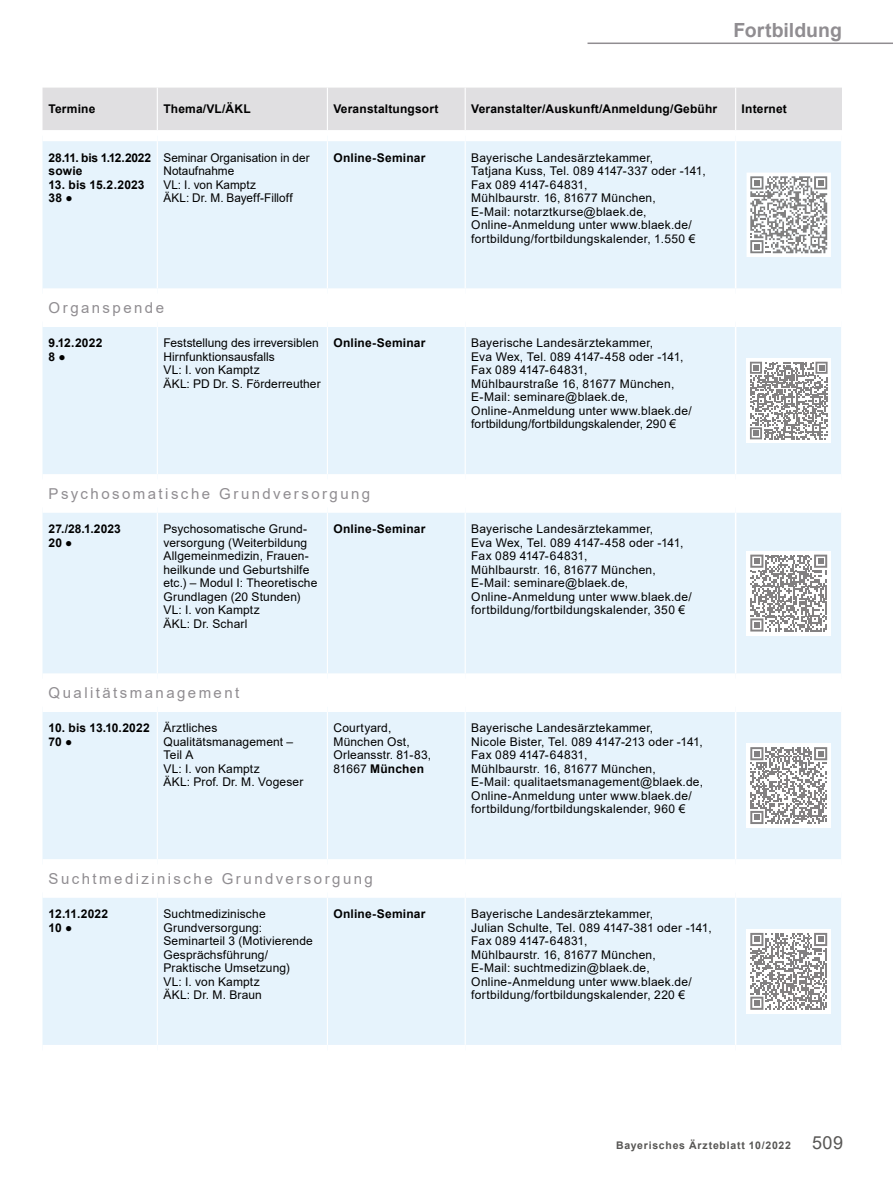
<style>
.page{position:relative;width:893px;height:1191px;background:#fff}
.page>*{position:absolute;margin:0;border:0;box-sizing:border-box;transform-origin:0 0}
.t1{font:700 19.5px "Arial";color:#908d91}
.t2{font:15px "Arial";letter-spacing:.165em;color:#908d91}
.t3{font:12px/13.5px "Arial";letter-spacing:.02em;color:#000}
.t4{font:700 12px/13.5px "Arial";letter-spacing:.015em;color:#000}
.t5{font:12px/13.5px "Arial";color:#000}
.t6{font:700 12px/13.5px "Arial";letter-spacing:-.01em;color:#000}
.t7{font:700 12px/13.5px "Arial";letter-spacing:-.005em;color:#000}
.t8{font:700 10.5px "Arial";letter-spacing:.075em;color:#575654}
.s1{font-weight:700}
.s2{font-weight:400;font-size:18px}
</style>
<div class="page">
<hr style="left:587px;top:43px;width:306px;height:1px;background:#908d91">
<div style="left:43px;top:88px;width:799px;height:42px;background:#e0dfe1"></div>
<hr style="left:157px;top:88px;width:1px;height:42px;background:#fff">
<hr style="left:327px;top:88px;width:1px;height:42px;background:#fff">
<hr style="left:465px;top:88px;width:1px;height:42px;background:#fff">
<hr style="left:735px;top:88px;width:1px;height:42px;background:#fff">
<div style="left:43px;top:141px;width:798px;height:904px;background:#e6f3fc"></div>
<svg style="left:43px;top:299px;width:798px;height:588px;background:#e9f4fc"></svg>
<hr style="left:157px;top:141px;width:1px;height:147px;background:#fff">
<hr style="left:327px;top:141px;width:1px;height:147px;background:#fff">
<hr style="left:465px;top:141px;width:1px;height:147px;background:#fff">
<hr style="left:157px;top:327px;width:1px;height:147px;background:#fff">
<hr style="left:327px;top:327px;width:1px;height:147px;background:#fff">
<hr style="left:465px;top:327px;width:1px;height:147px;background:#fff">
<hr style="left:157px;top:513px;width:1px;height:160px;background:#fff">
<hr style="left:327px;top:513px;width:1px;height:160px;background:#fff">
<hr style="left:465px;top:513px;width:1px;height:160px;background:#fff">
<hr style="left:157px;top:712px;width:1px;height:147px;background:#fff">
<hr style="left:327px;top:712px;width:1px;height:147px;background:#fff">
<hr style="left:465px;top:712px;width:1px;height:147px;background:#fff">
<hr style="left:157px;top:897px;width:1px;height:148px;background:#fff">
<hr style="left:327px;top:897px;width:1px;height:148px;background:#fff">
<hr style="left:465px;top:897px;width:1px;height:148px;background:#fff">
<hr style="left:735px;top:141px;width:1px;height:147px;background:#fff">
<hr style="left:735px;top:327px;width:1px;height:147px;background:#fff">
<hr style="left:735px;top:513px;width:1px;height:160px;background:#fff">
<hr style="left:735px;top:712px;width:1px;height:147px;background:#fff">
<hr style="left:735px;top:897px;width:1px;height:148px;background:#fff">
<div style="left:43px;top:288px;width:114px;height:11px;background:#fff"></div>
<div style="left:157px;top:288px;width:170px;height:11px;background:#fff"></div>
<div style="left:327px;top:288px;width:138px;height:11px;background:#fff"></div>
<div style="left:465px;top:288px;width:271px;height:11px;background:#fff"></div>
<div style="left:736px;top:288px;width:105px;height:11px;background:#fff"></div>
<div style="left:43px;top:316px;width:114px;height:11px;background:#fff"></div>
<div style="left:157px;top:316px;width:170px;height:11px;background:#fff"></div>
<div style="left:327px;top:316px;width:138px;height:11px;background:#fff"></div>
<div style="left:465px;top:316px;width:271px;height:11px;background:#fff"></div>
<div style="left:736px;top:316px;width:105px;height:11px;background:#fff"></div>
<div style="left:43px;top:474px;width:114px;height:11px;background:#fff"></div>
<div style="left:157px;top:474px;width:170px;height:11px;background:#fff"></div>
<div style="left:327px;top:474px;width:138px;height:11px;background:#fff"></div>
<div style="left:465px;top:474px;width:271px;height:11px;background:#fff"></div>
<div style="left:736px;top:474px;width:105px;height:11px;background:#fff"></div>
<div style="left:43px;top:502px;width:114px;height:11px;background:#fff"></div>
<div style="left:157px;top:502px;width:170px;height:11px;background:#fff"></div>
<div style="left:327px;top:502px;width:138px;height:11px;background:#fff"></div>
<div style="left:465px;top:502px;width:271px;height:11px;background:#fff"></div>
<div style="left:736px;top:502px;width:105px;height:11px;background:#fff"></div>
<div style="left:43px;top:673px;width:114px;height:11px;background:#fff"></div>
<div style="left:157px;top:673px;width:170px;height:11px;background:#fff"></div>
<div style="left:327px;top:673px;width:138px;height:11px;background:#fff"></div>
<div style="left:465px;top:673px;width:271px;height:11px;background:#fff"></div>
<div style="left:736px;top:673px;width:105px;height:11px;background:#fff"></div>
<div style="left:43px;top:701px;width:114px;height:11px;background:#fff"></div>
<div style="left:157px;top:701px;width:170px;height:11px;background:#fff"></div>
<div style="left:327px;top:701px;width:138px;height:11px;background:#fff"></div>
<div style="left:465px;top:701px;width:271px;height:11px;background:#fff"></div>
<div style="left:736px;top:701px;width:105px;height:11px;background:#fff"></div>
<div style="left:43px;top:859px;width:114px;height:11px;background:#fff"></div>
<div style="left:157px;top:859px;width:170px;height:11px;background:#fff"></div>
<div style="left:327px;top:859px;width:138px;height:11px;background:#fff"></div>
<div style="left:465px;top:859px;width:271px;height:11px;background:#fff"></div>
<div style="left:736px;top:859px;width:105px;height:11px;background:#fff"></div>
<div style="left:43px;top:887px;width:114px;height:10px;background:#fff"></div>
<div style="left:157px;top:887px;width:170px;height:10px;background:#fff"></div>
<div style="left:327px;top:887px;width:138px;height:10px;background:#fff"></div>
<div style="left:465px;top:887px;width:271px;height:10px;background:#fff"></div>
<div style="left:736px;top:887px;width:105px;height:10px;background:#fff"></div>
<svg style="left:747px;top:173px;width:84px;height:84px"></svg>
<div style="left:746px;top:358px;width:85px;height:85px;background:#fff"></div>
<svg style="left:750px;top:362px;width:78px;height:77px"></svg>
<div style="left:747px;top:551px;width:84px;height:84px;background:#fff"></div>
<svg style="left:750px;top:554px;width:77px;height:77px"></svg>
<div style="left:747px;top:743px;width:84px;height:84px;background:#fff"></div>
<svg style="left:750px;top:747px;width:77px;height:77px"></svg>
<div style="left:747px;top:929px;width:84px;height:84px;background:#fff"></div>
<svg style="left:750px;top:933px;width:77px;height:76px"></svg>
<h1 class="t1" style="left:733px;top:16px;width:110px">Fortbildung</h1>
<p class="t4" style="left:49px;top:102px;width:48px">Termine</p>
<p class="t4" style="left:163px;top:102px;width:89px">Thema/VL/ÄKL</p>
<p class="t4" style="left:333px;top:102px;width:106px">Veranstaltungsort</p>
<p class="t4" style="left:471px;top:102px;width:248px">Veranstalter/Auskunft/Anmeldung/Gebühr</p>
<p class="t4" style="left:742px;top:102px;width:47px">Internet</p>
<p class="t6" style="left:49px;top:151px;width:104px">28.11. bis 1.12.2022 sowie</p>
<p class="t4" style="left:49px;top:178px;width:97px">13. bis 15.2.2023<br>38 ●</p>
<p class="t5" style="left:163px;top:151px;width:148px">Seminar Organisation in der<br>Notaufnahme<br>VL: I. von Kamptz<br>ÄKL: Dr. M. Bayeff-Filloff</p>
<p class="t4" style="left:334px;top:151px;width:93px">Online-Seminar</p>
<p class="t3" style="left:471px;top:151px;width:236px">Bayerische Landesärztekammer,<br>Tatjana Kuss, Tel. 089 4147-337 oder -141, Fax 089 4147-64831,<br>Mühlbaurstr. 16, 81677 München,<br>E-Mail: notarztkurse@blaek.de, Online-Anmeldung unter www.blaek.de/ fortbildung/fortbildungskalender, 1.550 €</p>
<p class="t2" style="left:49px;top:297px;width:117px">Organspende</p>
<p class="t4" style="left:49px;top:336px;width:55px">9.12.2022<br>8 ●</p>
<p class="t3" style="left:163px;top:336px;width:159px">Feststellung des irreversiblen<br>Hirnfunktionsausfalls<br>VL: I. von Kamptz<br>ÄKL: PD Dr. S. Förderreuther</p>
<p class="t4" style="left:334px;top:336px;width:93px">Online-Seminar</p>
<p class="t3" style="left:471px;top:336px;width:222px">Bayerische Landesärztekammer,<br>Eva Wex, Tel. 089 4147-458 oder -141, Fax 089 4147-64831,<br>Mühlbaurstraße 16, 81677 München, E-Mail: seminare@blaek.de, Online-Anmeldung unter www.blaek.de/ fortbildung/fortbildungskalender, 290 €</p>
<p class="t2" style="left:49px;top:483px;width:323px">Psychosomatische Grundversorgung</p>
<p class="t4" style="left:49px;top:522px;width:74px">27./28.1.2023<br>20 ●</p>
<p class="t3" style="left:163px;top:522px;width:155px">Psychosomatische Grund&shy;versorgung (Weiterbildung<br>Allgemeinmedizin, Frauen&shy;heilkunde und Geburtshilfe etc.) – Modul I: Theoretische<br>Grundlagen (20 Stunden)<br>VL: I. von Kamptz<br>ÄKL: Dr. Scharl</p>
<p class="t4" style="left:334px;top:522px;width:93px">Online-Seminar</p>
<p class="t3" style="left:471px;top:522px;width:222px">Bayerische Landesärztekammer,<br>Eva Wex, Tel. 089 4147-458 oder -141, Fax 089 4147-64831,<br>Mühlbaurstr. 16, 81677 München, E-Mail: seminare@blaek.de, Online-Anmeldung unter www.blaek.de/ fortbildung/fortbildungskalender, 350 €</p>
<p class="t2" style="left:49px;top:682px;width:192px">Qualitätsmanagement</p>
<p class="t4" style="left:49px;top:721px;width:103px">10. bis 13.10.2022<br>70 ●</p>
<p class="t3" style="left:163px;top:721px;width:141px">Ärztliches<br>Qualitätsmanagement –<br>Teil A<br>VL: I. von Kamptz<br>ÄKL: Prof. Dr. M. Vogeser</p>
<p class="t3" style="left:334px;top:721px;width:99px">Courtyard,<br>München Ost,<br>Orleansstr. 81-83,<br>81667 <span class="s1">München</span></p>
<p class="t3" style="left:471px;top:721px;width:233px">Bayerische Landesärztekammer,<br>Nicole Bister, Tel. 089 4147-213 oder -141, Fax 089 4147-64831,<br>Mühlbaurstr. 16, 81677 München,<br>E-Mail: qualitaetsmanagement@blaek.de, Online-Anmeldung unter www.blaek.de/ fortbildung/fortbildungskalender, 960 €</p>
<p class="t2" style="left:49px;top:868px;width:326px">Suchtmedizinische Grundversorgung</p>
<p class="t7" style="left:49px;top:907px;width:61px">12.11.2022<br>10 ●</p>
<p class="t3" style="left:163px;top:907px;width:151px">Suchtmedizinische<br>Grundversorgung:<br>Seminarteil 3 (Motivierende<br>Gesprächsführung/<br>Praktische Umsetzung)<br>VL: I. von Kamptz<br>ÄKL: Dr. M. Braun</p>
<p class="t4" style="left:334px;top:907px;width:93px">Online-Seminar</p>
<p class="t3" style="left:471px;top:907px;width:242px">Bayerische Landesärztekammer,<br>Julian Schulte, Tel. 089 4147-381 oder -141, Fax 089 4147-64831,<br>Mühlbaurstr. 16, 81677 München,<br>E-Mail: suchtmedizin@blaek.de, Online-Anmeldung unter www.blaek.de/ fortbildung/fortbildungskalender, 220 €</p>
<p class="t8" style="left:616px;top:1137px;width:228px">Bayerisches Ärzteblatt 10/2022 <span class="s2">509</span></p>
</div>
